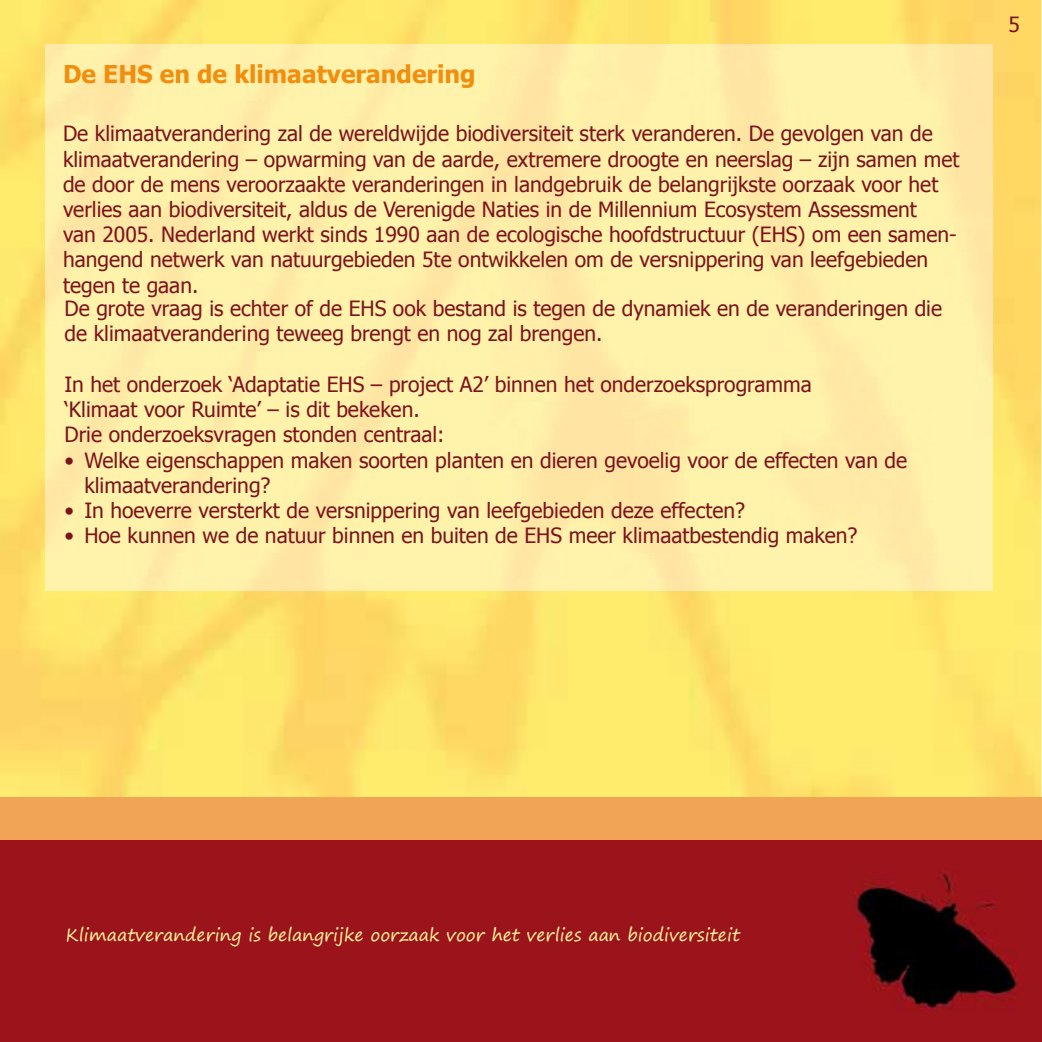
<style>
.page{position:relative;width:1042px;height:1042px;background:#fff}
.page>*{position:absolute;margin:0;border:0;box-sizing:border-box;transform-origin:0 0}
.t1{font:700 24.5px "Tahoma";color:#f18e0e}
.t2{font:21px/25px "Tahoma";color:#7c141d}
.t3{font:17.5px "Segoe Print";color:#fff59b}
</style>
<div class="page">
<img style="left:0;top:0;width:1041px;height:798px">
<div style="left:0;top:798px;width:1042px;height:45px;background:#f1a455"></div>
<div style="left:0;top:840px;width:1042px;height:202px;background:#9b141c"></div>
<img style="left:46px;top:45px;width:946px;height:545px">
<img style="left:856px;top:873px;width:161px;height:137px">
<p class="t1" style="left:63px;top:57px;width:414px">De EHS en de klimaatverandering</p>
<p class="t2" style="left:63px;top:120px;width:898px">De klimaatverandering zal de wereldwijde biodiversiteit sterk veranderen. De gevolgen van de klimaatverandering – opwarming van de aarde, extremere droogte en neerslag – zijn samen met de door de mens veroorzaakte veranderingen in landgebruik de belangrijkste oorzaak voor het verlies aan biodiversiteit, aldus de Verenigde Naties in de Millennium Ecosystem Assessment<br>van 2005. Nederland werkt sinds 1990 aan de ecologische hoofdstructuur (EHS) om een samen&shy;hangend netwerk van natuurgebieden 5te ontwikkelen om de versnippering van leefgebieden tegen te gaan.<br>De grote vraag is echter of de EHS ook bestand is tegen de dynamiek en de veranderingen die de klimaatverandering teweeg brengt en nog zal brengen.</p>
<p class="t2" style="left:64px;top:370px;width:749px">In het onderzoek ‘Adaptatie EHS – project A2’ binnen het onderzoeksprogramma ‘Klimaat voor Ruimte’ – is dit bekeken.<br>Drie onderzoeksvragen stonden centraal:</p>
<p class="t2" style="left:84px;top:446px;width:824px;text-indent:-20px">• Welke eigenschappen maken soorten planten en dieren gevoelig voor de effecten van de klimaatverandering?</p>
<p class="t2" style="left:64px;top:497px;width:682px">• In hoeverre versterkt de versnippering van leefgebieden deze effecten?</p>
<p class="t2" style="left:64px;top:522px;width:794px">• Hoe kunnen we de natuur binnen en buiten de EHS meer klimaatbestendig maken?</p>
<p class="t2" style="left:1008px;top:11px;width:13px">5</p>
<p class="t3" style="left:66px;top:919px;width:676px">Klimaatverandering is belangrijke oorzaak voor het verlies aan biodiversiteit</p>
</div>
